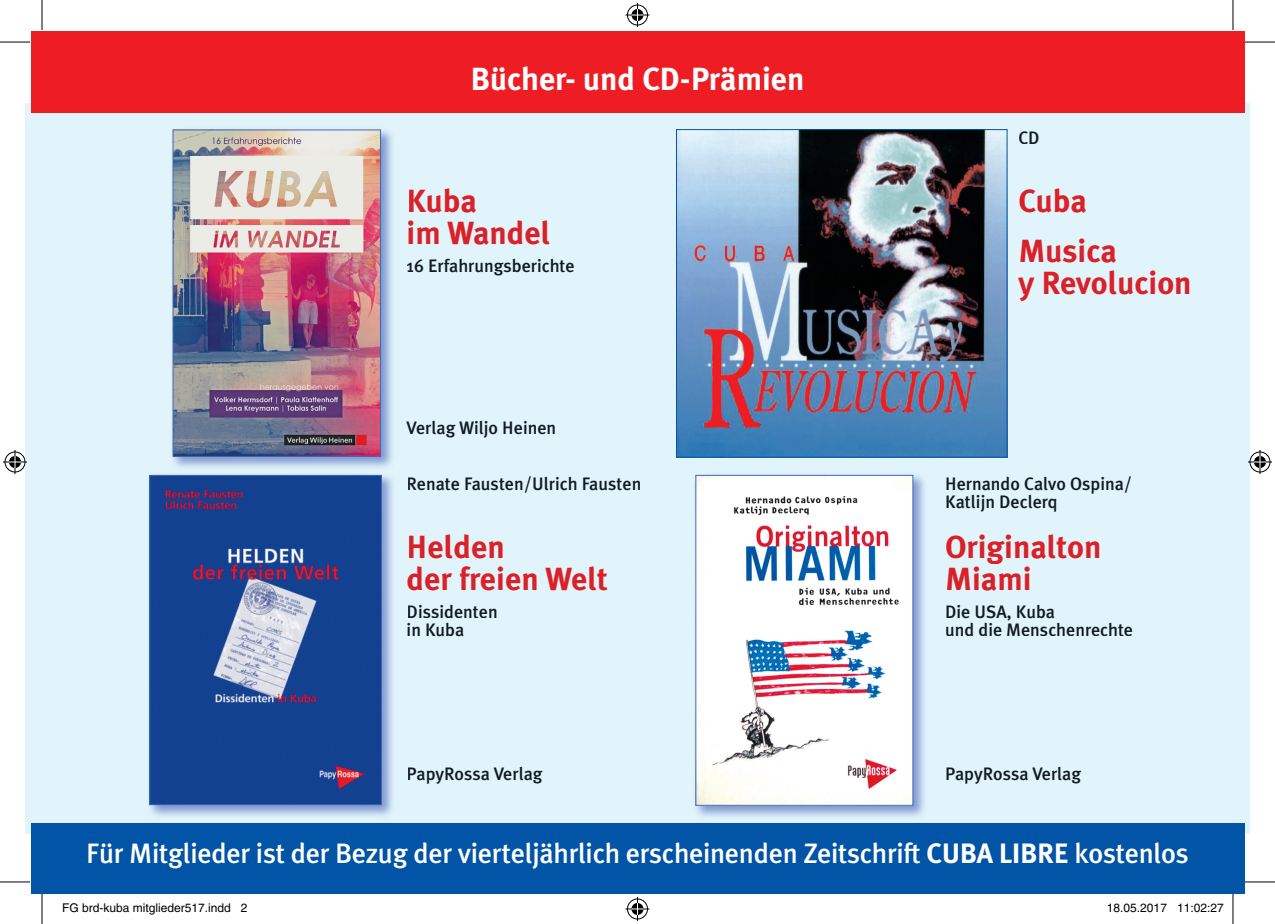
<style>
.page{position:relative;width:1275px;height:924px;background:#fff}
.page>*{position:absolute;margin:0;border:0;box-sizing:border-box;transform-origin:0 0}
.t1{font:700 32px/32px "Meta Plus";color:#da2128}
.t2{font:700 32px "Meta Plus";color:#fff}
.t3{font:500 28px "Meta Plus";letter-spacing:-.01em;color:#fff}
.t4{font:500 18px/18px "Meta Plus";color:#111b21}
.t5{font:12px "Helvetica";color:#000}
.s1{font-weight:700}
</style>
<div class="page">
<div style="left:25px;top:104px;width:1225px;height:729px;background:#e1f4fc"></div>
<img style="left:172px;top:129px;width:220px;height:339px">
<img style="left:175px;top:132px;width:204px;height:322px">
<div style="left:173px;top:130px;width:208px;height:326px;border:1px solid #406ab4"></div>
<img style="left:149px;top:474px;width:244px;height:342px">
<img style="left:151px;top:477px;width:229px;height:325px">
<div style="left:149px;top:475px;width:233px;height:329px;border:1px solid #406ab4"></div>
<img style="left:695px;top:474px;width:229px;height:343px">
<img style="left:697px;top:477px;width:214px;height:326px">
<div style="left:695px;top:475px;width:218px;height:330px;border:1px solid #406ab4"></div>
<div style="left:31px;top:31px;width:1213px;height:81px;background:#ee1d23"></div>
<div style="left:31px;top:822px;width:1213px;height:70px;background:#0154a6"></div>
<img style="left:678px;top:131px;width:327px;height:324px">
<div style="left:676px;top:129px;width:331px;height:328px;border:1px solid #0154a6"></div>
<hr style="left:0;top:42px;width:30px;height:1px;background:#000">
<hr style="left:1245px;top:42px;width:30px;height:1px;background:#000">
<hr style="left:0;top:881px;width:30px;height:1px;background:#000">
<hr style="left:1245px;top:881px;width:30px;height:1px;background:#000">
<hr style="left:42px;top:0;width:1px;height:30px;background:#000">
<hr style="left:42px;top:893px;width:1px;height:30px;background:#000">
<hr style="left:1232px;top:0;width:1px;height:30px;background:#000">
<hr style="left:1232px;top:893px;width:1px;height:30px;background:#000">
<svg style="left:625px;top:3px;width:24px;height:24px"></svg>
<svg style="left:625px;top:897px;width:24px;height:23px"></svg>
<svg style="left:3px;top:450px;width:24px;height:24px"></svg>
<svg style="left:1248px;top:450px;width:24px;height:24px"></svg>
<div style="left:1124px;top:903px;width:5px;height:8px;border:1px solid #fff;border-radius:50%"></div>
<div style="left:1123px;top:902px;width:7px;height:10px;border:1px solid #fff;border-radius:50%"></div>
<div style="left:1194px;top:903px;width:5px;height:8px;border:1px solid #fff;border-radius:50%"></div>
<div style="left:1193px;top:902px;width:7px;height:10px;border:1px solid #fff;border-radius:50%"></div>
<h1 class="t2" style="left:470px;top:60px;width:336px">Bücher- und CD-Prämien</h1>
<h1 class="t1" style="left:406px;top:184px;width:145px">Kuba<br>im Wandel</h1>
<p class="t4" style="left:406px;top:256px;width:170px">16 Erfahrungsberichte</p>
<p class="t4" style="left:406px;top:418px;width:151px">Verlag Wiljo Heinen</p>
<p class="t4" style="left:406px;top:474px;width:236px">Renate Fausten/Ulrich Fausten</p>
<h1 class="t1" style="left:406px;top:530px;width:203px">Helden<br>der freien Welt</h1>
<p class="t4" style="left:406px;top:602px;width:93px">Dissidenten in Kuba</p>
<p class="t4" style="left:406px;top:764px;width:137px">PapyRossa Verlag</p>
<p class="t4" style="left:1018px;top:128px;width:23px">CD</p>
<h1 class="t1" style="left:1018px;top:175px;width:100px;line-height:50px">Cuba<br>Musica</h1>
<h1 class="t1" style="left:1018px;top:266px;width:175px">y Revolucion</h1>
<p class="t4" style="left:945px;top:474px;width:189px">Hernando Calvo Ospina/<br>Katlijn Declerq</p>
<h1 class="t1" style="left:945px;top:530px;width:158px">Originalton<br>Miami</h1>
<p class="t4" style="left:945px;top:602px;width:189px">Die USA, Kuba<br>und die Menschenrechte</p>
<p class="t4" style="left:945px;top:764px;width:137px">PapyRossa Verlag</p>
<h2 class="t3" style="left:86px;top:836px;width:1103px">Für Mitglieder ist der Bezug der vierteljährlich erscheinenden Zeitschrift <span class="s1">CUBA LIBRE</span> kostenlos</h2>
<p class="t5" style="left:62px;top:900px;width:187px">FG brd-kuba mitglieder517.indd 2</p>
<p class="t5" style="left:1107px;top:900px;width:118px">18.05.2017 11:02:27</p>
</div>
